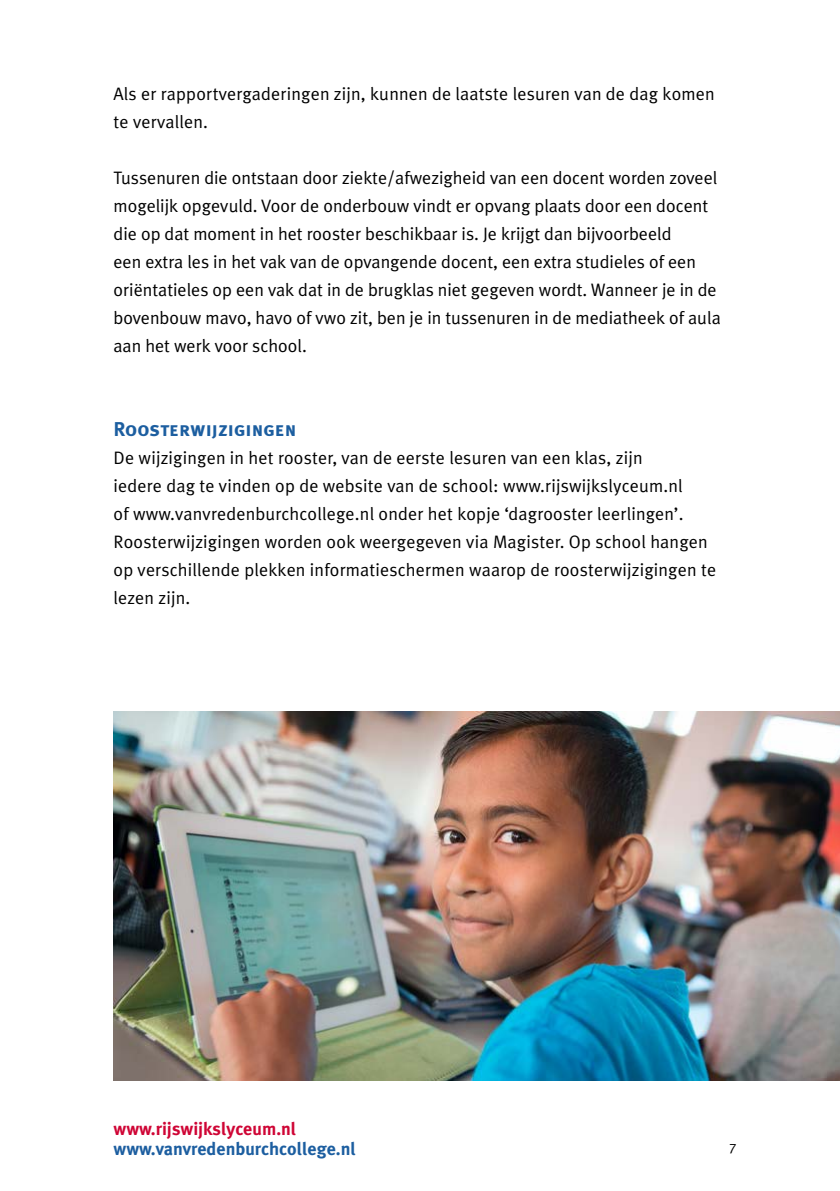
<style>
.page{position:relative;width:840px;height:1191px;background:#fff}
.page>*{position:absolute;margin:0;border:0;box-sizing:border-box;transform-origin:0 0}
.t1{font:20px "Meta Plus Bold Caps";color:#1c5ea0}
.t2{font:18px/28px "Meta Plus Normal";color:#000}
.t3{font:700 18px "Meta Plus";color:#1c5ea0}
.t4{font:700 18px "Meta Plus";color:#cf0535}
.t5{font:14px "Meta Plus Normal";color:#000}
</style>
<div class="page">
<img style="left:113px;top:711px;width:726px;height:369px">
<p class="t2" style="left:113px;top:80px;width:602px">Als er rapportvergaderingen zijn, kunnen de laatste lesuren van de dag komen te vervallen.</p>
<p class="t2" style="left:113px;top:164px;width:608px">Tussenuren die ontstaan door ziekte/afwezigheid van een docent worden zoveel mogelijk opgevuld. Voor de onderbouw vindt er opvang plaats door een docent die op dat moment in het rooster beschikbaar is. Je krijgt dan bijvoorbeeld<br>een extra les in het vak van de opvangende docent, een extra studieles of een oriëntatieles op een vak dat in de brugklas niet gegeven wordt. Wanneer je in de bovenbouw mavo, havo of vwo zit, ben je in tussenuren in de mediatheek of aula aan het werk voor school.</p>
<p class="t1" style="left:113px;top:418px;width:184px">Roosterwijzigingen</p>
<p class="t2" style="left:113px;top:444px;width:604px">De wijzigingen in het rooster, van de eerste lesuren van een klas, zijn<br>iedere dag te vinden op de website van de school: www.rijswijkslyceum.nl<br>of www.vanvredenburchcollege.nl onder het kopje ‘dagrooster leerlingen’.<br>Roosterwijzigingen worden ook weergegeven via Magister. Op school hangen op verschillende plekken informatieschermen waarop de roosterwijzigingen te lezen zijn.</p>
<p class="t4" style="left:113px;top:1117px;width:184px">www.rijswijkslyceum.nl</p>
<p class="t3" style="left:113px;top:1137px;width:244px">www.vanvredenburchcollege.nl</p>
<p class="t5" style="left:729px;top:1138px;width:9px">7</p>
</div>
